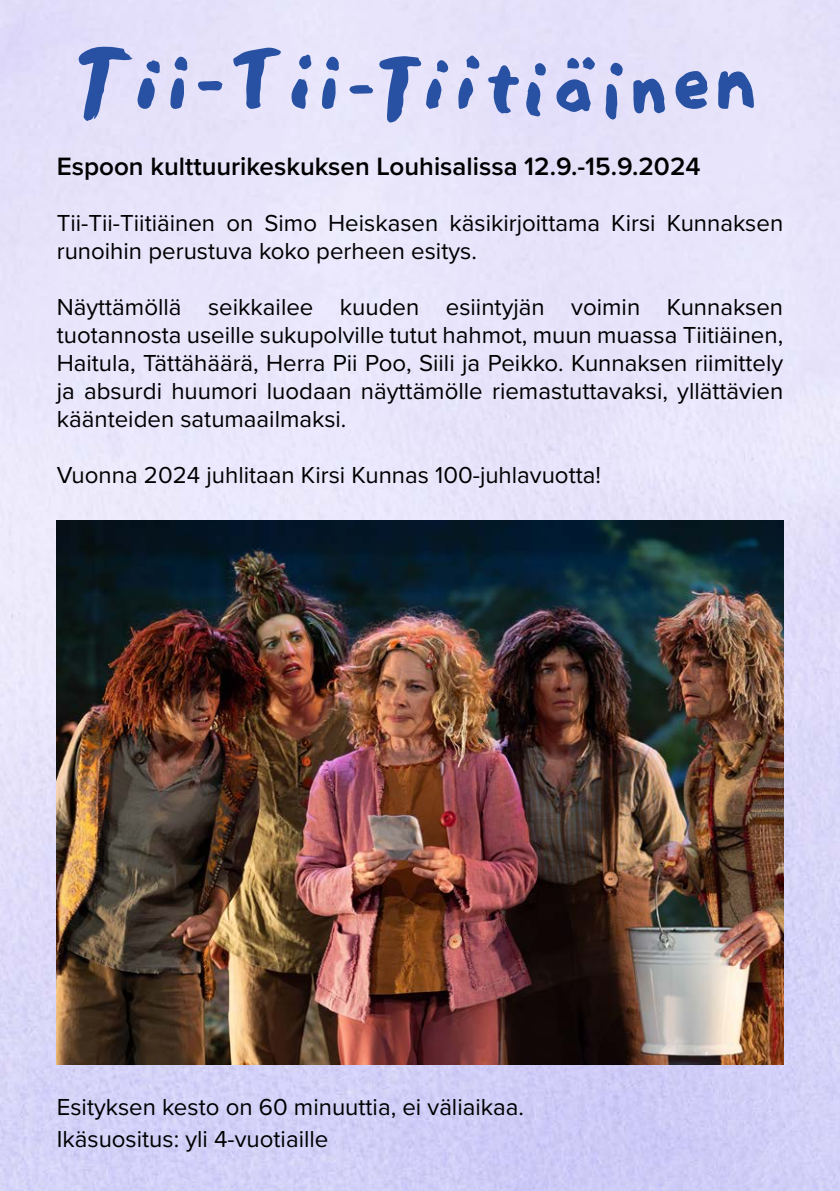
<style>
.page{position:relative;width:840px;height:1191px;background:#fff}
.page>*{position:absolute;margin:0;border:0;box-sizing:border-box;transform-origin:0 0}
.t1{font:106px "Tiitiainen";color:#2851a3}
.t2{font:600 26px "Proxima Nova";color:#000001}
.t3{font:24px/28px "Proxima Nova";color:#000001}
</style>
<div class="page">
<img style="left:0;top:0;width:839px;height:1191px">
<img style="left:57px;top:520px;width:725px;height:544px">
<p class="t1" style="left:81px;top:10px;width:679px">Txv-Suv_Uystqärnem</p>
<p class="t2" style="left:57px;top:147px;width:645px">Espoon kulttuurikeskuksen Louhisalissa 12.9.-15.9.2024</p>
<p class="t3" style="left:57px;top:208px;width:727px">Tii-Tii-Tiitiäinen on Simo Heiskasen käsikirjoittama Kirsi Kunnaksen runoihin perustuva koko perheen esitys.</p>
<p class="t3" style="left:57px;top:292px;width:727px;text-align:justify">Näyttämöllä seikkailee kuuden esiintyjän voimin Kunnaksen tuotannosta useille sukupolville tutut hahmot, muun muassa Tiitiäinen, Haitula, Tättähäärä, Herra Pii Poo, Siili ja Peikko. Kunnaksen riimittely ja absurdi huumori luodaan näyttämölle riemastuttavaksi, yllättävien käänteiden satumaailmaksi.</p>
<p class="t3" style="left:57px;top:460px;width:545px">Vuonna 2024 juhlitaan Kirsi Kunnas 100-juhlavuotta!</p>
<p class="t3" style="left:57px;top:1092px;width:468px">Esityksen kesto on 60 minuuttia, ei väliaikaa.</p>
<p class="t3" style="left:57px;top:1124px;width:273px">Ikäsuositus: yli 4-vuotiaille</p>
</div>
